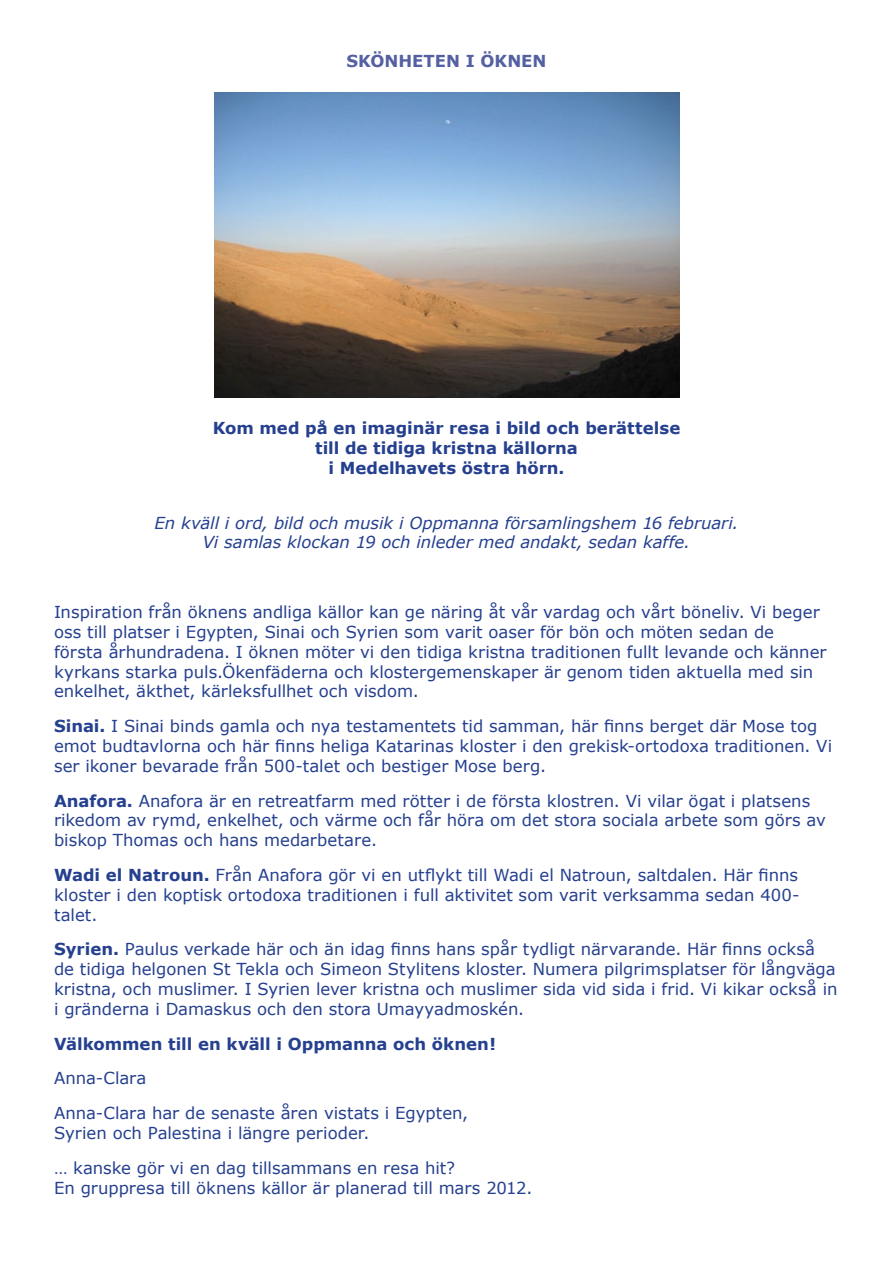
<style>
.page{position:relative;width:893px;height:1263px;background:#fff}
.page>*{position:absolute;margin:0;border:0;box-sizing:border-box;transform-origin:0 0}
.t1{font:16.5px/19.8px "Verdana";color:#25408f}
.t2{font:700 16.5px/19.8px "Verdana";color:#25408f;text-align:center}
.t3{font:italic 16.5px/19.8px "Verdana";letter-spacing:-.005em;color:#25408f;text-align:center}
.t4{font:700 16.5px "Verdana";color:#5560a2}
.s1{font-weight:700}
</style>
<div class="page">
<img style="left:215px;top:92px;width:465px;height:305px">
<p class="t4" style="left:346px;top:50px;width:202px">SKÖNHETEN I ÖKNEN</p>
<p class="t2" style="left:213px;top:418px;width:469px">Kom med på en imaginär resa i bild och berättelse till de tidiga kristna källorna<br>i Medelhavets östra hörn.</p>
<p class="t3" style="left:154px;top:512px;width:586px">En kväll i ord, bild och musik i Oppmanna församlingshem 16 februari.<br>Vi samlas klockan 19 och inleder med andakt, sedan kaffe.</p>
<p class="t1" style="left:54px;top:602px;width:774px">Inspiration från öknens andliga källor kan ge näring åt vår vardag och vårt böneliv. Vi beger oss till platser i Egypten, Sinai och Syrien som varit oaser för bön och möten sedan de första århundradena. I öknen möter vi den tidiga kristna traditionen fullt levande och känner kyrkans starka puls.Ökenfäderna och klostergemenskaper är genom tiden aktuella med sin enkelhet, äkthet, kärleksfullhet och visdom.</p>
<p class="t1" style="left:54px;top:716px;width:780px"><span class="s1">Sinai.</span> I Sinai binds gamla och nya testamentets tid samman, här finns berget där Mose tog emot budtavlorna och här finns heliga Katarinas kloster i den grekisk-ortodoxa traditionen. Vi ser ikoner bevarade från 500-talet och bestiger Mose berg.</p>
<p class="t1" style="left:54px;top:790px;width:773px"><span class="s1">Anafora.</span> Anafora är en retreatfarm med rötter i de första klostren. Vi vilar ögat i platsens rikedom av rymd, enkelhet, och värme och får höra om det stora sociala arbete som görs av biskop Thomas och hans medarbetare.</p>
<p class="t1" style="left:54px;top:864px;width:747px;text-align:justify"><span class="s1">Wadi el Natroun.</span> Från Anafora gör vi en utflykt till Wadi el Natroun, saltdalen. Här finns kloster i den koptisk ortodoxa traditionen i full aktivitet som varit verksamma sedan 400- talet.</p>
<p class="t1" style="left:54px;top:939px;width:785px"><span class="s1">Syrien.</span> Paulus verkade här och än idag finns hans spår tydligt närvarande. Här finns också de tidiga helgonen St Tekla och Simeon Stylitens kloster. Numera pilgrimsplatser för långväga kristna, och muslimer. I Syrien lever kristna och muslimer sida vid sida i frid. Vi kikar också in i gränderna i Damaskus och den stora Umayyadmoskén.</p>
<p class="t2" style="left:54px;top:1033px;width:443px">Välkommen till en kväll i Oppmanna och öknen!</p>
<p class="t1" style="left:54px;top:1060px;width:416px;line-height:34.8px">Anna-Clara<br>Anna-Clara har de senaste åren vistats i Egypten,</p>
<p class="t1" style="left:54px;top:1115px;width:403px;line-height:34.8px">Syrien och Palestina i längre perioder.<br>… kanske gör vi en dag tillsammans en resa hit?</p>
<p class="t1" style="left:54px;top:1177px;width:480px">En gruppresa till öknens källor är planerad till mars 2012.</p>
</div>
